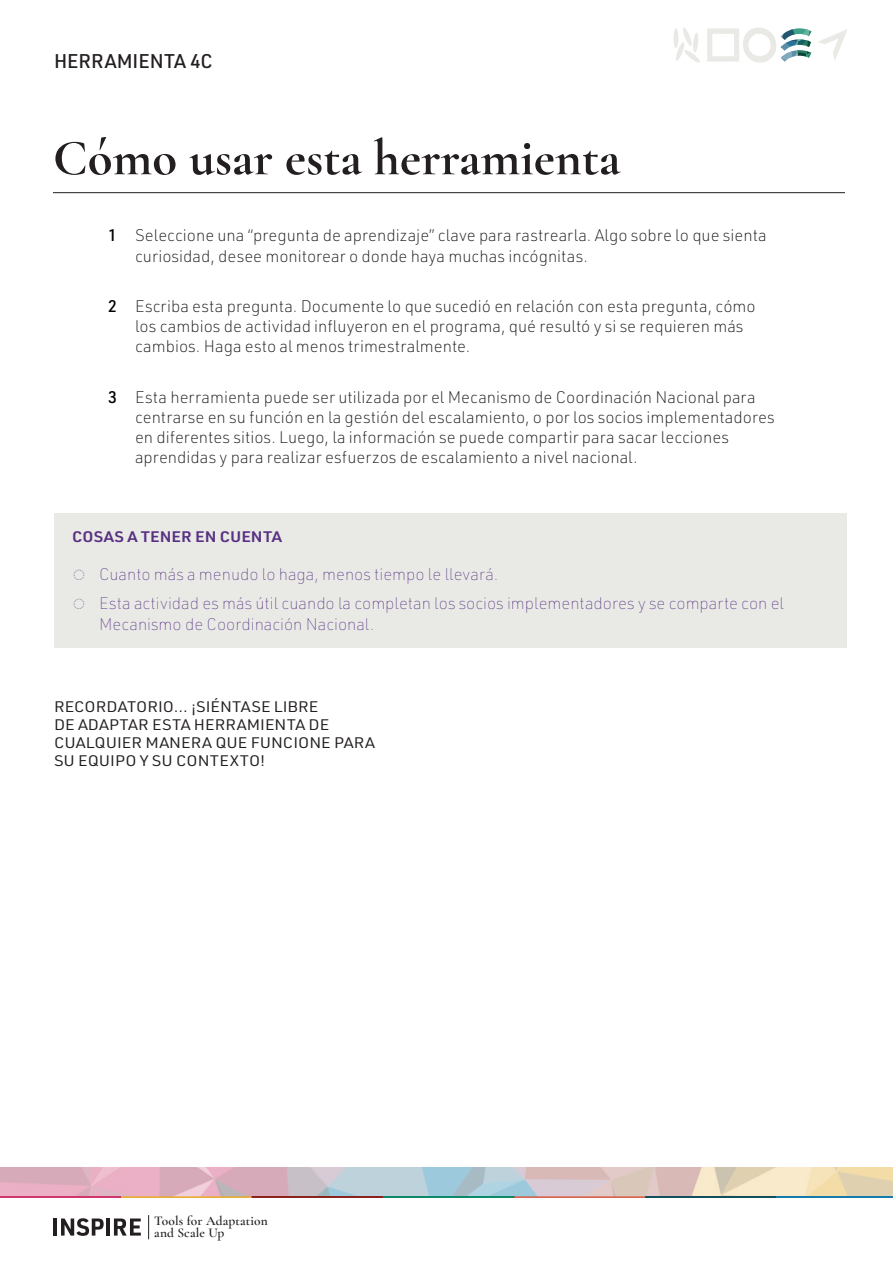
<style>
.page{position:relative;width:893px;height:1263px;background:#fff}
.page>*{position:absolute;margin:0;border:0;box-sizing:border-box;transform-origin:0 0}
.t1{font:700 51px "Cormorant Garamond";color:#231f20}
.W_Tool_at_top_of_pag{font:500 19.5px "URWDIN";color:#231f20}
.t2{font:200 16.5px/20.2px "URWDIN";color:#231f20}
.t3{font:100 16.5px/20.2px "URWDIN";color:#583182}
.W_H4{font:15px/18px "URWDIN";color:#231f20;scale:1.1 1}
.W_H4_purple{font:600 15px "URWDIN";color:#583182;scale:1.1 1}
.t4{font:600 13.35px/11.4px "Cormorant Garamond";letter-spacing:.01em;color:#231f20}
.s1{font-weight:500;color:#000}
</style>
<div class="page">
<hr style="left:53px;top:192px;width:792px;height:1px;background:#231f20">
<img style="left:0;top:1168px;width:893px;height:28px">
<hr style="left:54px;top:1218px;width:3px;height:17px;background:#231f20">
<svg style="left:61px;top:1218px;width:43px;height:18px"></svg>
<hr style="left:106px;top:1218px;width:4px;height:17px;background:#231f20">
<svg style="left:114px;top:1218px;width:27px;height:17px"></svg>
<svg style="left:148px;top:1215px;width:1px;height:24px"></svg>
<hr style="left:252px;top:1196px;width:131px;height:2px;background:#89231b">
<hr style="left:121px;top:1196px;width:131px;height:2px;background:#e5aa25">
<hr style="left:0;top:1196px;width:121px;height:2px;background:#cf366c">
<hr style="left:383px;top:1196px;width:131px;height:2px;background:#0e8a69">
<hr style="left:645px;top:1196px;width:131px;height:2px;background:#124f5d">
<hr style="left:776px;top:1196px;width:117px;height:2px;background:#157baa">
<hr style="left:514px;top:1196px;width:131px;height:2px;background:#d55641">
<svg style="left:674px;top:28px;width:26px;height:35px"></svg>
<svg style="left:707px;top:27px;width:104px;height:36px"></svg>
<svg style="left:818px;top:29px;width:29px;height:31px"></svg>
<div style="left:54px;top:513px;width:792px;height:134px;background:#e9eae6"></div>
<p class="W_Tool_at_top_of_pag" style="left:54px;top:48px;width:160px">HERRAMIENTA 4C</p>
<h1 class="t1" style="left:53px;top:126px;width:569px">Cómo usar esta herramienta</h1>
<p class="t2" style="left:135px;top:225px;width:633px;text-indent:-27px"><span class="s1">1</span> Seleccione una “pregunta de aprendizaje” clave para rastrearla. Algo sobre lo que sienta curiosidad, desee monitorear o donde haya muchas incógnitas.</p>
<p class="t2" style="left:135px;top:295px;width:622px;text-indent:-27px"><span class="s1">2</span> Escriba esta pregunta. Documente lo que sucedió en relación con esta pregunta, cómo los cambios de actividad influyeron en el programa, qué resultó y si se requieren más cambios. Haga esto al menos trimestralmente.</p>
<p class="t2" style="left:135px;top:386px;width:641px;text-indent:-27px"><span class="s1">3</span> Esta herramienta puede ser utilizada por el Mecanismo de Coordinación Nacional para centrarse en su función en la gestión del escalamiento, o por los socios implementadores en diferentes sitios. Luego, la información se puede compartir para sacar lecciones aprendidas y para realizar esfuerzos de escalamiento a nivel nacional.</p>
<p class="W_H4_purple" style="left:72px;top:526px;width:192px">COSAS A TENER EN CUENTA</p>
<p class="t3" style="left:72px;top:564px;width:428px">◌ Cuanto más a menudo lo haga, menos tiempo le llevará.</p>
<p class="t3" style="left:99px;top:593px;width:686px;text-indent:-27px">◌ Esta actividad es más útil cuando la completan los socios implementadores y se comparte con el<br>Mecanismo de Coordinación Nacional.</p>
<p class="W_H4" style="left:54px;top:697px;width:293px">RECORDATORIO... ¡SIÉNTASE LIBRE<br>DE ADAPTAR ESTA HERRAMIENTA DE<br>CUALQUIER MANERA QUE FUNCIONE PARA<br>SU EQUIPO Y SU CONTEXTO!</p>
<p class="t4" style="left:154px;top:1215px;width:115px">Tools for Adaptation</p>
<p class="t4" style="left:154px;top:1215px;width:72px">Guide to and Scale Up</p>
</div>
